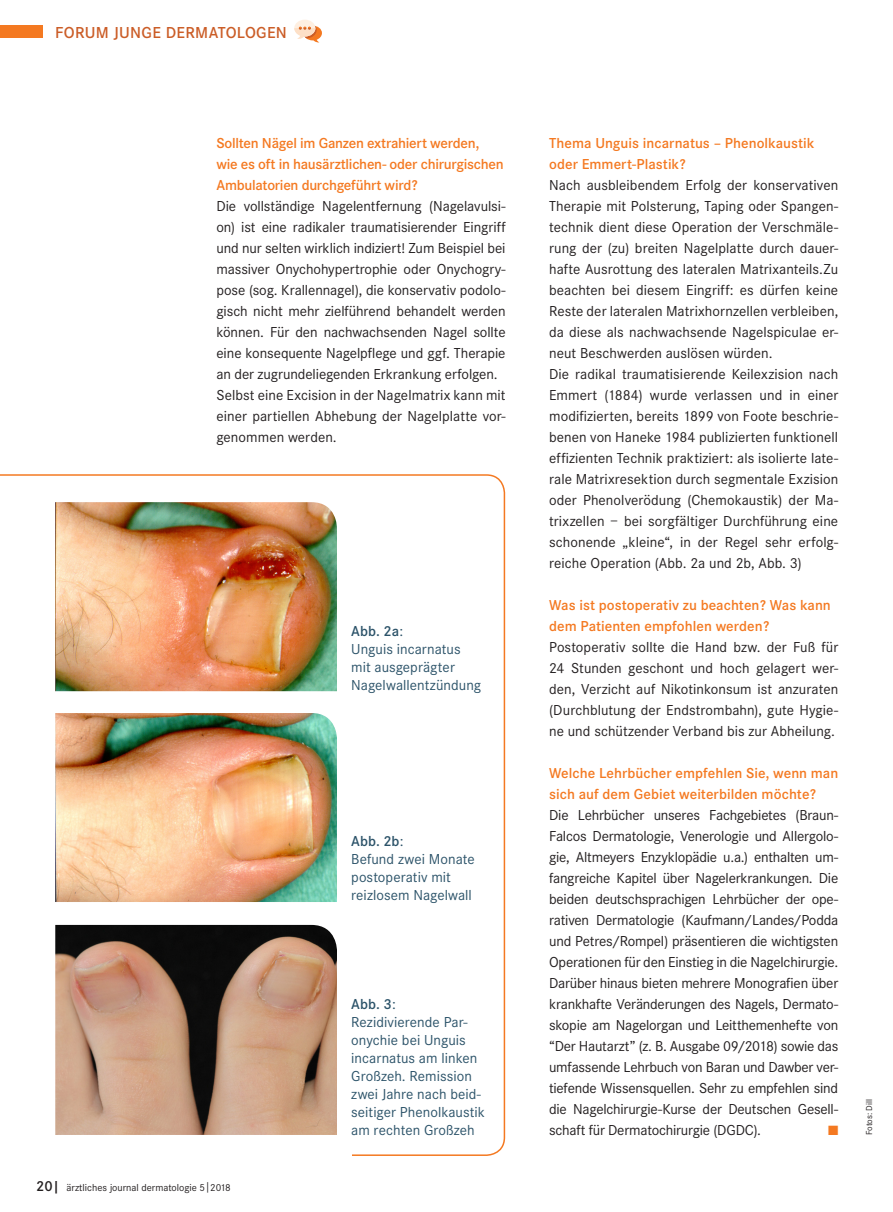
<style>
.page{position:relative;width:893px;height:1212px;background:#fff}
.page>*{position:absolute;margin:0;border:0;box-sizing:border-box;transform-origin:0 0}
.t1{font:600 16.5px "Corporate S";letter-spacing:.02em;color:#cb5d27}
.Fließtext{font:15px/21px "Corporate S";letter-spacing:.005em;color:#231f20;text-align:justify}
.Fließtext-2{font:600 15px/21px "Corporate S";color:#f47921}
.Bildunterschriften{font:15px/18px "Corporate S";letter-spacing:.005em;color:#2c5369}
.Bildunterschriften-2{font:600 15px "Corporate S";letter-spacing:.005em;color:#2c5369}
.Fließtext-3{font:13.5px "Zapf Dingbats ITC";color:#f47921}
.Pagina{font:10.5px "Corporate S";color:#231f20}
.t2{font:9px "Corporate S";color:#231f20}
.s1{font-weight:400}
.s2{font-weight:600;font-size:15px}
</style>
<div class="page">
<div style="left:0;top:25px;width:43px;height:13px;background:#f47921"></div>
<svg style="left:294px;top:20px;width:28px;height:23px"></svg>
<svg style="left:0;top:474px;width:505px;height:682px"></svg>
<img style="left:55px;top:502px;width:282px;height:189px">
<img style="left:55px;top:713px;width:282px;height:189px">
<img style="left:55px;top:925px;width:282px;height:210px">
<div style="left:0;top:1144px;width:351px;height:32px;background:#fff"></div>
<p class="t1" style="left:55px;top:23px;width:233px">FORUM JUNGE DERMATOLOGEN</p>
<p class="Fließtext-2" style="left:216px;top:132px;width:289px">Sollten Nägel im Ganzen extrahiert werden, wie es oft in hausärztlichen- oder chirurgischen<br>Ambulatorien durchgeführt wird?</p>
<p class="Fließtext" style="left:216px;top:196px;width:291px">Die vollständige Nagelentfernung (Nagelavulsi&shy;on) ist eine radikaler traumatisierender Eingriff und nur selten wirklich indiziert! Zum Beispiel bei massiver Onychohypertrophie oder Onychogry&shy;pose (sog. Krallennagel), die konservativ podolo&shy;gisch nicht mehr zielführend behandelt werden können. Für den nachwachsenden Nagel sollte eine konsequente Nagelpflege und ggf. Therapie an der zugrundeliegenden Erkrankung erfolgen.</p>
<p class="Fließtext" style="left:216px;top:385px;width:291px">Selbst eine Excision in der Nagelmatrix kann mit einer partiellen Abhebung der Nagelplatte vor&shy;genommen werden.</p>
<p class="Bildunterschriften-2" style="left:351px;top:622px;width:54px">Abb. 2a<span class="s1">:</span></p>
<p class="Bildunterschriften" style="left:351px;top:640px;width:111px">Unguis incarnatus</p>
<p class="Bildunterschriften" style="left:351px;top:658px;width:105px">mit ausgeprägter</p>
<p class="Bildunterschriften" style="left:351px;top:676px;width:131px">Nagelwallentzündung</p>
<p class="Bildunterschriften-2" style="left:351px;top:832px;width:54px">Abb. 2b<span class="s1">:</span></p>
<p class="Bildunterschriften" style="left:351px;top:850px;width:125px">Befund zwei Monate postoperativ mit</p>
<p class="Bildunterschriften" style="left:351px;top:886px;width:122px">reizlosem Nagelwall</p>
<p class="Pagina" style="left:36px;top:1182px;width:196px"><span class="s2">20|</span> ärztliches journal dermatologie 5|2018</p>
<p class="Bildunterschriften-2" style="left:351px;top:996px;width:46px">Abb. 3<span class="s1">:</span></p>
<p class="Bildunterschriften" style="left:351px;top:1014px;width:135px">Rezidivierende Par&shy;onychie bei Unguis incarnatus am linken<br>Großzeh. Remission zwei Jahre nach beid&shy;seitiger Phenolkaustik am rechten Großzeh</p>
<p class="Fließtext-2" style="left:549px;top:132px;width:267px">Thema Unguis incarnatus – Phenolkaustik oder Emmert-Plastik?</p>
<p class="Fließtext" style="left:549px;top:175px;width:291px">Nach ausbleibendem Erfolg der konservativen Therapie mit Polsterung, Taping oder Spangen&shy;technik dient diese Operation der Verschmäle&shy;rung der (zu) breiten Nagelplatte durch dauer&shy;hafte Ausrottung des lateralen Matrixanteils.Zu beachten bei diesem Eingriff: es dürfen keine Reste der lateralen Matrixhornzellen verbleiben, da diese als nachwachsende Nagelspiculae er&shy;neut Beschwerden auslösen würden.</p>
<p class="Fließtext" style="left:549px;top:364px;width:291px">Die radikal traumatisierende Keilexzision nach Emmert (1884) wurde verlassen und in einer modifizierten, bereits 1899 von Foote beschrie&shy;benen von Haneke 1984 publizierten funktionell effizienten Technik praktiziert: als isolierte late&shy;rale Matrixresektion durch segmentale Exzision oder Phenolverödung (Chemokaustik) der Ma&shy;trixzellen – bei sorgfältiger Durchführung eine schonende „kleine“, in der Regel sehr erfolg&shy;reiche Operation (Abb. 2a und 2b, Abb. 3)</p>
<p class="Fließtext-2" style="left:549px;top:594px;width:283px">Was ist postoperativ zu beachten? Was kann dem Patienten empfohlen werden?</p>
<p class="Fließtext" style="left:549px;top:637px;width:291px">Postoperativ sollte die Hand bzw. der Fuß für 24 Stunden geschont und hoch gelagert wer&shy;den, Verzicht auf Nikotinkonsum ist anzuraten (Durchblutung der Endstrombahn), gute Hygie&shy;ne und schützender Verband bis zur Abheilung.</p>
<p class="Fließtext-2" style="left:549px;top:762px;width:291px">Welche Lehrbücher empfehlen Sie, wenn man sich auf dem Gebiet weiterbilden möchte?</p>
<p class="Fließtext" style="left:549px;top:805px;width:291px">Die Lehrbücher unseres Fachgebietes (Braun-Falcos Dermatologie, Venerologie und Allergolo&shy;gie, Altmeyers Enzyklopädie u.a.) enthalten um&shy;fangreiche Kapitel über Nagelerkrankungen. Die beiden deutschsprachigen Lehrbücher der ope&shy;rativen Dermatologie (Kaufmann/Landes/Podda und Petres/Rompel) präsentieren die wichtigsten Operationen für den Einstieg in die Nagelchirurgie.<br>Darüber hinaus bieten mehrere Monografien über krankhafte Veränderungen des Nagels, Dermato&shy;skopie am Nagelorgan und Leitthemenhefte von “Der Hautarzt” (z. B. Ausgabe 09/2018) sowie das umfassende Lehrbuch von Baran und Dawber ver&shy;tiefende Wissensquellen. Sehr zu empfehlen sind die Nagelchirurgie-Kurse der Deutschen Gesell&shy;schaft für Dermatochirurgie (DGDC).</p>
<p class="Fließtext-3" style="left:828px;top:1124px;width:12px">■</p>
<p class="t2" style="left:864px;top:1135px;width:37px;rotate:-90deg">Fotos: Dill</p>
</div>
